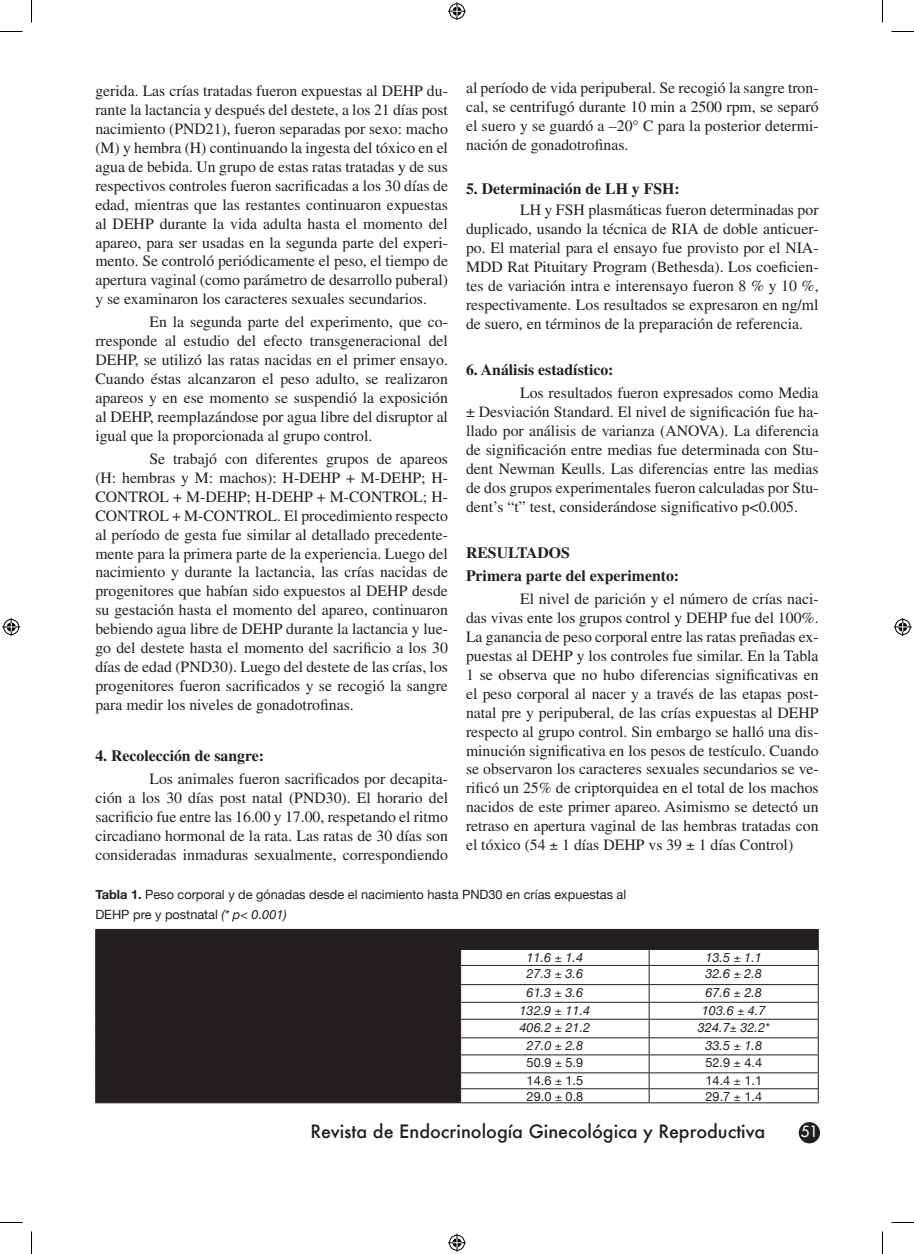
<style>
.page{position:relative;width:914px;height:1254px;background:#fff}
.page>*{position:absolute;margin:0;border:0;box-sizing:border-box;transform-origin:0 0}
.t1{font:500 18px "Futura";color:#231f20}
.t2{font:15.75px/18.9px "Times LT Std";color:#231f20;text-align:justify}
.t3{font:700 15.75px/23.1px "Times LT Std";color:#231f20}
.t4{font:500 15px "Futura Std";color:#fff}
.t5{font:12.75px/19.5px "Helvetica Neue";color:#231f20}
.t6{font:italic 12.75px "Helvetica Neue";color:#231f20}
.s1{font-weight:700}
.s2{font-style:italic}
</style>
<div class="page">
<div style="left:798px;top:1122px;width:21px;height:21px;background:#231f20;border-radius:50%"></div>
<svg style="left:96px;top:930px;width:721px;height:172px;fill:#231f20"></svg>
<hr style="left:95px;top:929px;width:365px;height:1px;background:#231f20">
<hr style="left:460px;top:929px;width:189px;height:1px;background:#231f20">
<hr style="left:649px;top:929px;width:169px;height:1px;background:#231f20">
<hr style="left:95px;top:949px;width:365px;height:1px;background:#231f20">
<hr style="left:460px;top:949px;width:189px;height:1px;background:#231f20">
<hr style="left:649px;top:949px;width:169px;height:1px;background:#231f20">
<hr style="left:95px;top:965px;width:365px;height:1px;background:#231f20">
<hr style="left:460px;top:965px;width:189px;height:1px;background:#231f20">
<hr style="left:649px;top:965px;width:169px;height:1px;background:#231f20">
<hr style="left:95px;top:984px;width:365px;height:1px;background:#231f20">
<hr style="left:460px;top:984px;width:189px;height:1px;background:#231f20">
<hr style="left:649px;top:984px;width:169px;height:1px;background:#231f20">
<hr style="left:95px;top:1002px;width:365px;height:1px;background:#231f20">
<hr style="left:460px;top:1002px;width:189px;height:1px;background:#231f20">
<hr style="left:649px;top:1002px;width:169px;height:1px;background:#231f20">
<hr style="left:95px;top:1018px;width:365px;height:1px;background:#231f20">
<hr style="left:460px;top:1018px;width:189px;height:1px;background:#231f20">
<hr style="left:649px;top:1018px;width:169px;height:1px;background:#231f20">
<hr style="left:95px;top:1037px;width:365px;height:1px;background:#231f20">
<hr style="left:460px;top:1037px;width:189px;height:1px;background:#231f20">
<hr style="left:649px;top:1037px;width:169px;height:1px;background:#231f20">
<hr style="left:95px;top:1054px;width:365px;height:1px;background:#231f20">
<hr style="left:460px;top:1054px;width:189px;height:1px;background:#231f20">
<hr style="left:649px;top:1054px;width:169px;height:1px;background:#231f20">
<hr style="left:95px;top:1072px;width:365px;height:1px;background:#231f20">
<hr style="left:460px;top:1072px;width:189px;height:1px;background:#231f20">
<hr style="left:649px;top:1072px;width:169px;height:1px;background:#231f20">
<hr style="left:95px;top:1088px;width:365px;height:1px;background:#231f20">
<svg style="left:95px;top:929px;width:1px;height:173px"></svg>
<hr style="left:460px;top:1088px;width:189px;height:1px;background:#231f20">
<svg style="left:460px;top:929px;width:1px;height:173px"></svg>
<hr style="left:649px;top:1088px;width:169px;height:1px;background:#231f20">
<svg style="left:648px;top:930px;width:1px;height:172px"></svg>
<svg style="left:817px;top:930px;width:1px;height:172px"></svg>
<hr style="left:95px;top:1102px;width:365px;height:1px;background:#231f20">
<hr style="left:460px;top:1102px;width:189px;height:1px;background:#231f20">
<hr style="left:649px;top:1102px;width:169px;height:1px;background:#231f20">
<svg style="left:0;top:31px;width:22px;height:1px"></svg>
<svg style="left:891px;top:31px;width:22px;height:1px"></svg>
<svg style="left:0;top:1222px;width:22px;height:1px"></svg>
<svg style="left:891px;top:1222px;width:22px;height:1px"></svg>
<svg style="left:31px;top:0;width:1px;height:23px"></svg>
<svg style="left:31px;top:1231px;width:1px;height:23px"></svg>
<svg style="left:882px;top:0;width:1px;height:23px"></svg>
<svg style="left:882px;top:1231px;width:1px;height:23px"></svg>
<svg style="left:448px;top:2px;width:18px;height:18px"></svg>
<svg style="left:448px;top:1233px;width:18px;height:18px"></svg>
<svg style="left:2px;top:618px;width:18px;height:18px"></svg>
<svg style="left:893px;top:618px;width:18px;height:18px"></svg>
<svg style="left:555px;top:956px;width:6px;height:5px"></svg>
<svg style="left:734px;top:956px;width:6px;height:5px"></svg>
<svg style="left:555px;top:972px;width:6px;height:5px"></svg>
<svg style="left:734px;top:972px;width:6px;height:5px"></svg>
<svg style="left:555px;top:991px;width:6px;height:6px"></svg>
<svg style="left:734px;top:991px;width:6px;height:6px"></svg>
<svg style="left:555px;top:1009px;width:6px;height:5px"></svg>
<svg style="left:737px;top:1009px;width:6px;height:5px"></svg>
<svg style="left:555px;top:1026px;width:6px;height:5px"></svg>
<svg style="left:730px;top:1026px;width:6px;height:5px"></svg>
<svg style="left:555px;top:1044px;width:6px;height:6px"></svg>
<svg style="left:734px;top:1044px;width:6px;height:6px"></svg>
<svg style="left:555px;top:1061px;width:6px;height:6px"></svg>
<svg style="left:734px;top:1061px;width:6px;height:6px"></svg>
<svg style="left:555px;top:1079px;width:6px;height:6px"></svg>
<svg style="left:734px;top:1079px;width:6px;height:6px"></svg>
<svg style="left:555px;top:1095px;width:6px;height:6px"></svg>
<svg style="left:734px;top:1095px;width:6px;height:6px"></svg>
<p class="t2" style="left:466px;top:78px;width:354px">al período de vida peripuberal. Se recogió la sangre tron&shy;cal, se centrifugó durante 10 min a 2500 rpm, se separó el suero y se guardó a –20° C para la posterior determi&shy;nación de gonadotrofinas.</p>
<p class="t3" style="left:466px;top:177px;width:215px">5. Determinación de LH y FSH:</p>
<p class="t2" style="left:466px;top:200px;width:354px;text-indent:54px">LH y FSH plasmáticas fueron determinadas por duplicado, usando la técnica de RIA de doble anticuer&shy;po. El material para el ensayo fue provisto por el NIA-MDD Rat Pituitary Program (Bethesda). Los coeficien&shy;tes de variación intra e interensayo fueron 8 % y 10 %, respectivamente. Los resultados se expresaron en ng/ml de suero, en términos de la preparación de referencia.</p>
<p class="t3" style="left:466px;top:358px;width:149px">6. Análisis estadístico:</p>
<p class="t2" style="left:466px;top:383px;width:354px;text-indent:54px">Los resultados fueron expresados como Media ± Desviación Standard. El nivel de significación fue ha&shy;llado por análisis de varianza (ANOVA). La diferencia de significación entre medias fue determinada con Stu&shy;dent Newman Keulls. Las diferencias entre las medias de dos grupos experimentales fueron calculadas por Stu&shy;dent’s “t” test, considerándose significativo p&lt;0.005.</p>
<p class="t3" style="left:466px;top:541px;width:215px">RESULTADOS<br>Primera parte del experimento:</p>
<p class="t2" style="left:466px;top:589px;width:354px;text-indent:54px">El nivel de parición y el número de crías naci&shy;das vivas ente los grupos control y DEHP fue del 100%.<br>La ganancia de peso corporal entre las ratas preñadas ex&shy;puestas al DEHP y los controles fue similar. En la Tabla 1 se observa que no hubo diferencias significativas en el peso corporal al nacer y a través de las etapas post&shy;natal pre y peripuberal, de las crías expuestas al DEHP respecto al grupo control. Sin embargo se halló una dis&shy;minución significativa en los pesos de testículo. Cuando se observaron los caracteres sexuales secundarios se ve&shy;rificó un 25% de criptorquidea en el total de los machos nacidos de este primer apareo. Asimismo se detectó un retraso en apertura vaginal de las hembras tratadas con el tóxico (54 1 días DEHP vs 39 1 días Control)</p>
<p class="t5" style="left:95px;top:884px;width:532px"><span class="s1">Tabla 1.</span> Peso corporal y de gónadas desde el nacimiento hasta PND30 en crías expuestas al<br>DEHP pre y postnatal <span class="s2">(* p&lt; 0.001)</span></p>
<p class="t6" style="left:526px;top:950px;width:58px">11.6 1.4</p>
<p class="t6" style="left:705px;top:950px;width:58px">13.5 1.1</p>
<p class="t6" style="left:526px;top:965px;width:58px">27.3 3.6</p>
<p class="t6" style="left:705px;top:965px;width:58px">32.6 2.8</p>
<p class="t6" style="left:526px;top:985px;width:58px">61.3 3.6</p>
<p class="t6" style="left:705px;top:985px;width:58px">67.6 2.8</p>
<p class="t6" style="left:519px;top:1002px;width:72px">132.9 11.4</p>
<p class="t6" style="left:701px;top:1002px;width:65px">103.6 4.7</p>
<p class="t6" style="left:519px;top:1019px;width:72px">406.2 21.2</p>
<p class="t6" style="left:697px;top:1019px;width:73px">324.7 32.2*</p>
<p class="t6" style="left:526px;top:1038px;width:58px">27.0 2.8</p>
<p class="t6" style="left:705px;top:1038px;width:58px">33.5 1.8</p>
<p class="t5" style="left:526px;top:1053px;width:58px">50.9 5.9</p>
<p class="t5" style="left:705px;top:1053px;width:58px">52.9 4.4</p>
<p class="t5" style="left:526px;top:1071px;width:58px">14.6 1.5</p>
<p class="t5" style="left:705px;top:1071px;width:58px">14.4 1.1</p>
<p class="t5" style="left:526px;top:1086px;width:58px">29.0 0.8</p>
<p class="t5" style="left:705px;top:1086px;width:58px">29.7 1.4</p>
<p class="t2" style="left:95px;top:81px;width:354px">gerida. Las crías tratadas fueron expuestas al DEHP du&shy;rante la lactancia y después del destete, a los 21 días post nacimiento (PND21), fueron separadas por sexo: macho (M) y hembra (H) continuando la ingesta del tóxico en el agua de bebida. Un grupo de estas ratas tratadas y de sus respectivos controles fueron sacrificadas a los 30 días de edad, mientras que las restantes continuaron expuestas al DEHP durante la vida adulta hasta el momento del apareo, para ser usadas en la segunda parte del experi&shy;mento. Se controló periódicamente el peso, el tiempo de apertura vaginal (como parámetro de desarrollo puberal) y se examinaron los caracteres sexuales secundarios.</p>
<p class="t2" style="left:95px;top:313px;width:354px;text-indent:54px">En la segunda parte del experimento, que co&shy;rresponde al estudio del efecto transgeneracional del DEHP, se utilizó las ratas nacidas en el primer ensayo.<br>Cuando éstas alcanzaron el peso adulto, se realizaron apareos y en ese momento se suspendió la exposición al DEHP, reemplazándose por agua libre del disruptor al igual que la proporcionada al grupo control.</p>
<p class="t2" style="left:95px;top:449px;width:354px;text-indent:54px">Se trabajó con diferentes grupos de apareos (H: hembras y M: machos): H-DEHP + M-DEHP; H-CONTROL + M-DEHP; H-DEHP + M-CONTROL; H-CONTROL + M-CONTROL. El procedimiento respecto al período de gesta fue similar al detallado precedente&shy;mente para la primera parte de la experiencia. Luego del nacimiento y durante la lactancia, las crías nacidas de progenitores que habían sido expuestos al DEHP desde su gestación hasta el momento del apareo, continuaron bebiendo agua libre de DEHP durante la lactancia y lue&shy;go del destete hasta el momento del sacrificio a los 30 días de edad (PND30). Luego del destete de las crías, los progenitores fueron sacrificados y se recogió la sangre para medir los niveles de gonadotrofinas.</p>
<p class="t3" style="left:95px;top:744px;width:170px">4. Recolección de sangre:</p>
<p class="t2" style="left:95px;top:769px;width:354px;text-indent:54px">Los animales fueron sacrificados por decapita&shy;ción a los 30 días post natal (PND30). El horario del sacrificio fue entre las 16.00 y 17.00, respetando el ritmo circadiano hormonal de la rata. Las ratas de 30 días son consideradas inmaduras sexualmente, correspondiendo</p>
<p class="t1" style="left:310px;top:1119px;width:456px">Revista de Endocrinología Ginecológica y Reproductiva</p>
<p class="t4" style="left:800px;top:1122px;width:19px">51</p>
</div>
